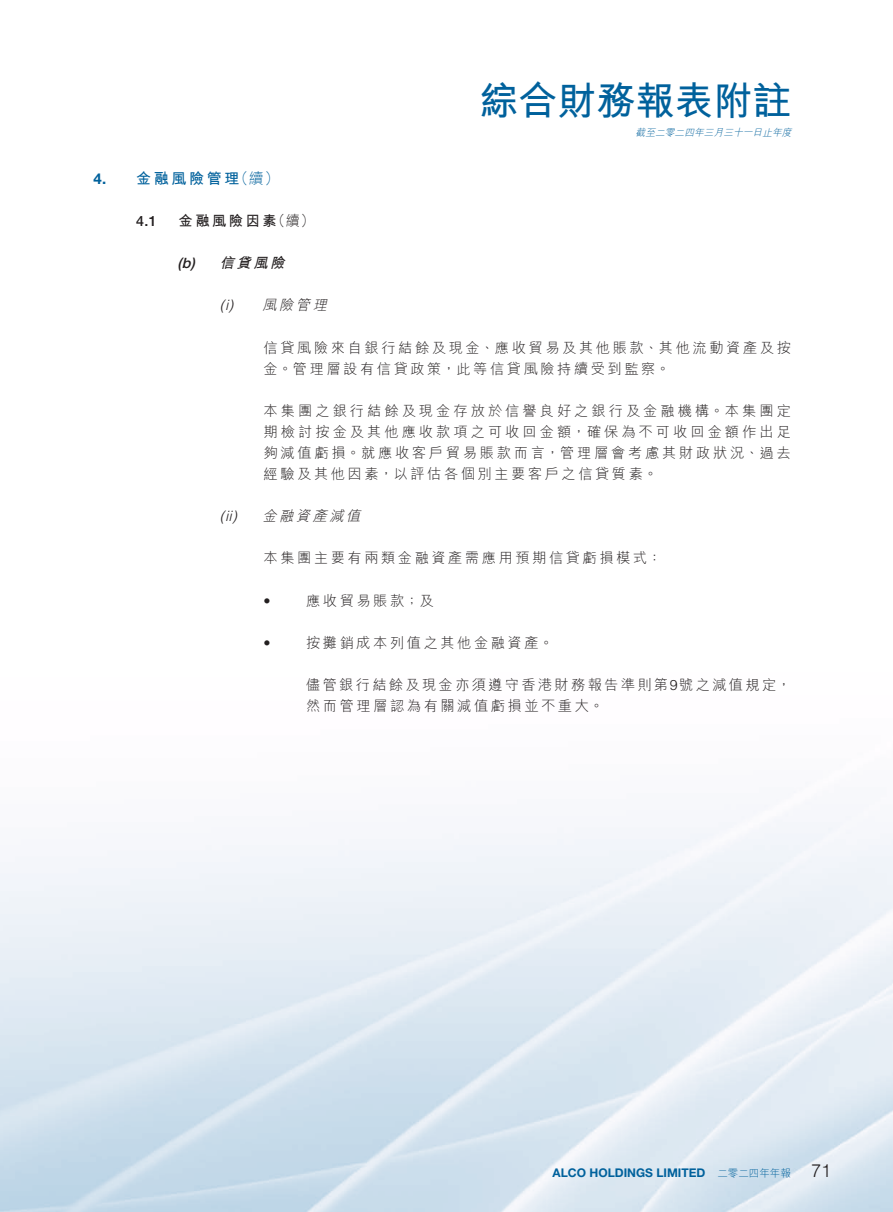
<style>
.page{position:relative;width:893px;height:1212px;background:#fff}
.page>*{position:absolute;margin:0;border:0;box-sizing:border-box;transform-origin:0 0}
.t1{font:700 39px "M Hei HK";color:#00619c}
.t2{font:300 18px "Helvetica LT Std";color:#231f20}
._01_Heading_1{font:700 15px "M Hei HK";letter-spacing:.18em;color:#00619c}
._00_Body_text{font:300 14.25px/21px "M Hei HK";letter-spacing:.18em;color:#231f20}
._00_Body_text-2{font:300 14.25px/21px "M Hei HK";letter-spacing:.16em;color:#231f20}
._04_Heading_4{font:italic 300 14.25px "M Hei HK";color:#231f20}
._02_Heading_2{font:700 14.25px "M Hei HK";letter-spacing:.18em;color:#231f20}
._03_Heading_3{font:italic 700 14.25px "M Hei HK";color:#231f20}
._02_Heading_2-2{font:500 14.25px "Helvetica Neue LT Std";color:#231f20}
._00_Body_text-3{font:300 14.25px "Helvetica LT Std";color:#231f20}
.t3{font:700 12px "Helvetica Neue LT Std";color:#00619c}
.t4{font:italic 300 9.75px "M Hei HK";color:#00619c}
.s1{font-family:"Helvetica Neue LT Std"}
.s2{font-weight:300}
.s3{font-family:"Helvetica Neue LT Std";font-weight:500}
.s4{font-family:"Helvetica LT Std"}
.s5{font-family:"M Hei HK";font-weight:300;font-size:10.5px}
</style>
<div class="page">
<h1 class="t1" style="left:480px;top:72px;width:313px">綜合財務報表附註</h1>
<p class="t4" style="left:636px;top:128px;width:160px">截至二零二四年三月三十一日止年度</p>
<p class="_01_Heading_1" style="left:94px;top:167px;width:187px"><span class="s1">4.</span> 金融風險管理<span class="s2">（續）</span></p>
<p class="_02_Heading_2-2" style="left:136px;top:212px;width:22px">4.1</p>
<p class="_02_Heading_2" style="left:179px;top:210px;width:138px">金融風險因素<span class="s2">（續）</span></p>
<p class="_03_Heading_3" style="left:177px;top:252px;width:113px"><span class="s3">(b)</span> 信貸風險</p>
<p class="_04_Heading_4" style="left:220px;top:298px;width:112px"><span class="s4">(i)</span> 風險管理</p>
<p class="_00_Body_text" style="left:264px;top:337px;width:529px">信貸風險來自銀行結餘及現金、應收貿易及其他賬款、其他流動資產及按金。管理層設有信貸政策，此等信貸風險持續受到監察。</p>
<p class="_00_Body_text" style="left:264px;top:400px;width:529px;text-align:justify">本集團之銀行結餘及現金存放於信譽良好之銀行及金融機構。本集團定期檢討按金及其他應收款項之可收回金額，確保為不可收回金額作出足夠減值虧損。就應收客戶貿易賬款而言，管理層會考慮其財政狀況、過去經驗及其他因素，以評估各個別主要客戶之信貸質素。</p>
<p class="_04_Heading_4" style="left:220px;top:509px;width:145px"><span class="s4">(ii)</span> 金融資產減值</p>
<p class="_00_Body_text" style="left:264px;top:547px;width:400px">本集團主要有兩類金融資產需應用預期信貸虧損模式：</p>
<p class="_00_Body_text-3" style="left:264px;top:592px;width:9px">•</p>
<p class="_00_Body_text" style="left:306px;top:590px;width:129px">應收貿易賬款；及</p>
<p class="_00_Body_text-3" style="left:264px;top:634px;width:9px">•</p>
<p class="_00_Body_text" style="left:306px;top:632px;width:249px">按攤銷成本列值之其他金融資產。</p>
<p class="_00_Body_text-2" style="left:306px;top:674px;width:486px">儘管銀行結餘及現金亦須遵守香港財務報告準則第<span class="s4">9</span>號之減值規定，然而管理層認為有關減值虧損並不重大。</p>
<p class="t3" style="left:552px;top:1165px;width:240px">ALCO HOLDINGS LIMITED <span class="s5">二零二四年年報</span></p>
<p class="t2" style="left:811px;top:1159px;width:22px">71</p>
</div>
